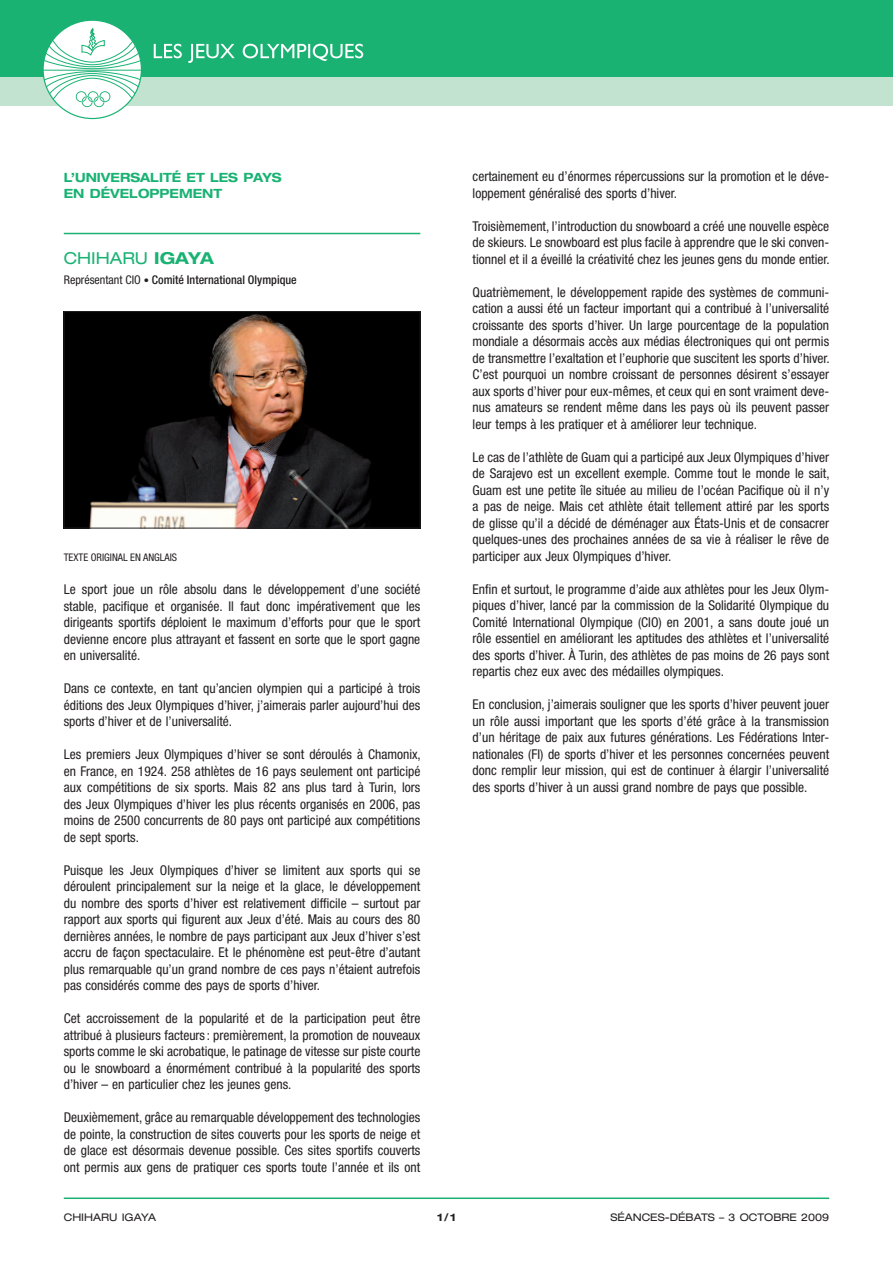
<style>
.page{position:relative;width:893px;height:1263px;background:#fff}
.page>*{position:absolute;margin:0;border:0;box-sizing:border-box;transform-origin:0 0}
.t1{font:expanded 16.5px "Helvetica Neue";color:#19b273}
.t2{font:condensed 13.5px/16.5px "Helvetica Neue";color:#231f20;text-align:justify}
.t3{font:700 expanded 12.75px "Helvetica Neue";color:#19b273;scale:.95 1}
.t4{font:500 condensed 12px "Helvetica Neue";color:#231f20}
.t5{font:expanded 10.5px "Helvetica Neue";color:#231f20}
.t6{font:condensed 10.5px "Helvetica Neue";color:#231f20}
.t7{font:700 expanded 10.5px "Helvetica Neue";color:#231f20}
.s1{font-weight:700}
.s2{font-weight:400}
.s3{font-weight:400;font-size:10.5px}
</style>
<div class="page">
<div style="left:0;top:0;width:893px;height:77px;background:#19b273"></div>
<div style="left:0;top:77px;width:893px;height:29px;background:#c2e3cf"></div>
<svg style="left:43px;top:22px;width:98px;height:97px"></svg>
<svg style="left:154px;top:44px;width:209px;height:19px"></svg>
<hr style="left:64px;top:1197px;width:765px;height:2px;background:#19b273">
<hr style="left:64px;top:233px;width:356px;height:1px;background:#19b273">
<img style="left:66px;top:313px;width:352px;height:213px">
<div style="left:64px;top:311px;width:356px;height:217px;border:1px solid #231f20"></div>
<p class="t3" style="left:64px;top:169px;width:46px">L’UNIVERSA</p>
<p class="t3" style="left:150px;top:169px;width:109px">LITÉ ET LES PAYS</p>
<p class="t3" style="left:64px;top:185px;width:91px">EN DÉVELOPPEME</p>
<p class="t3" style="left:202px;top:185px;width:23px">NT</p>
<p class="t1" style="left:64px;top:248px;width:152px">CHIHARU <span class="s1">IGAYA</span></p>
<p class="t4" style="left:64px;top:272px;width:235px"><span class="s2">Représentant CIO</span> <span class="s3">•</span> Comité International Olympique</p>
<p class="t6" style="left:64px;top:551px;width:115px">Texte original en anglais</p>
<p class="t2" style="left:64px;top:581px;width:358px">Le sport joue un rôle absolu dans le développement d’une société stable, pacifique et organisée. Il faut donc impérativement que les dirigeants sportifs déploient le maximum d’efforts pour que le sport devienne encore plus attrayant et fassent en sorte que le sport gagne en universalité.</p>
<p class="t2" style="left:64px;top:680px;width:358px">Dans ce contexte, en tant qu’ancien olympien qui a participé à trois éditions des Jeux Olympiques d’hiver, j’aimerais parler aujourd’hui des sports d’hiver et de l’universalité.</p>
<p class="t2" style="left:64px;top:746px;width:359px">Les premiers Jeux Olympiques d’hiver se sont déroulés à Chamonix, en France, en 1924. 258 athlètes de 16 pays seulement ont participé aux compétitions de six sports. Mais 82 ans plus tard à Turin, lors des Jeux Olympiques d’hiver les plus récents organisés en 2006, pas moins de 2500 concurrents de 80 pays ont participé aux compétitions de sept sports.</p>
<p class="t2" style="left:64px;top:861px;width:358px">Puisque les Jeux Olympiques d’hiver se limitent aux sports qui se déroulent principalement sur la neige et la glace, le développement du nombre des sports d’hiver est relativement difficile – surtout par rapport aux sports qui figurent aux Jeux d’été. Mais au cours des 80 dernières années, le nombre de pays participant aux Jeux d’hiver s’est accru de façon spectaculaire. Et le phénomène est peut-être d’autant plus remarquable qu’un grand nombre de ces pays n’étaient autrefois pas considérés comme des pays de sports d’hiver.</p>
<p class="t2" style="left:64px;top:1010px;width:358px">Cet accroissement de la popularité et de la participation peut être attribué à plusieurs facteurs : premièrement, la promotion de nouveaux sports comme le ski acrobatique, le patinage de vitesse sur piste courte ou le snowboard a énormément contribué à la popularité des sports d’hiver – en particulier chez les jeunes gens.</p>
<p class="t2" style="left:64px;top:1109px;width:358px">Deuxièmement, grâce au remarquable développement des technologies de pointe, la construction de sites couverts pour les sports de neige et de glace est désormais devenue possible. Ces sites sportifs couverts ont permis aux gens de pratiquer ces sports toute l’année et ils ont</p>
<p class="t2" style="left:473px;top:168px;width:358px">certainement eu d’énormes répercussions sur la promotion et le déve&shy;loppement généralisé des sports d’hiver.</p>
<p class="t2" style="left:473px;top:218px;width:359px">Troisièmement, l’introduction du snowboard a créé une nouvelle espèce de skieurs. Le snowboard est plus facile à apprendre que le ski conven&shy;tionnel et il a éveillé la créativité chez les jeunes gens du monde entier.</p>
<p class="t2" style="left:473px;top:284px;width:359px">Quatrièmement, le développement rapide des systèmes de communi&shy;cation a aussi été un facteur important qui a contribué à l’universalité croissante des sports d’hiver. Un large pourcentage de la population mondiale a désormais accès aux médias électroniques qui ont permis de transmettre l’exaltation et l’euphorie que suscitent les sports d’hiver.<br>C’est pourquoi un nombre croissant de personnes désirent s’essayer aux sports d’hiver pour eux-mêmes, et ceux qui en sont vraiment deve&shy;nus amateurs se rendent même dans les pays où ils peuvent passer leur temps à les pratiquer et à améliorer leur technique.</p>
<p class="t2" style="left:473px;top:449px;width:359px">Le cas de l’athlète de Guam qui a participé aux Jeux Olympiques d’hiver de Sarajevo est un excellent exemple. Comme tout le monde le sait, Guam est une petite île située au milieu de l’océan Pacifique où il n’y a pas de neige. Mais cet athlète était tellement attiré par les sports de glisse qu’il a décidé de déménager aux États-Unis et de consacrer quelques-unes des prochaines années de sa vie à réaliser le rêve de participer aux Jeux Olympiques d’hiver.</p>
<p class="t2" style="left:473px;top:581px;width:358px">Enfin et surtout, le programme d’aide aux athlètes pour les Jeux Olym&shy;piques d’hiver, lancé par la commission de la Solidarité Olympique du Comité International Olympique (CIO) en 2001, a sans doute joué un rôle essentiel en améliorant les aptitudes des athlètes et l’universalité des sports d’hiver. À Turin, des athlètes de pas moins de 26 pays sont repartis chez eux avec des médailles olympiques.</p>
<p class="t2" style="left:473px;top:696px;width:358px">En conclusion, j’aimerais souligner que les sports d’hiver peuvent jouer un rôle aussi important que les sports d’été grâce à la transmission d’un héritage de paix aux futures générations. Les Fédérations Inter&shy;nationales (FI) de sports d’hiver et les personnes concernées peuvent donc remplir leur mission, qui est de continuer à élargir l’universalité des sports d’hiver à un aussi grand nombre de pays que possible.</p>
<p class="t5" style="left:64px;top:1211px;width:94px">CHIHARU IGAYA</p>
<p class="t7" style="left:437px;top:1211px;width:20px">1/1</p>
<p class="t5" style="left:610px;top:1211px;width:24px">SÉANCES</p>
<p class="t5" style="left:665px;top:1211px;width:166px">-DÉBATS – 3 OCTOBRE 2009</p>
</div>
